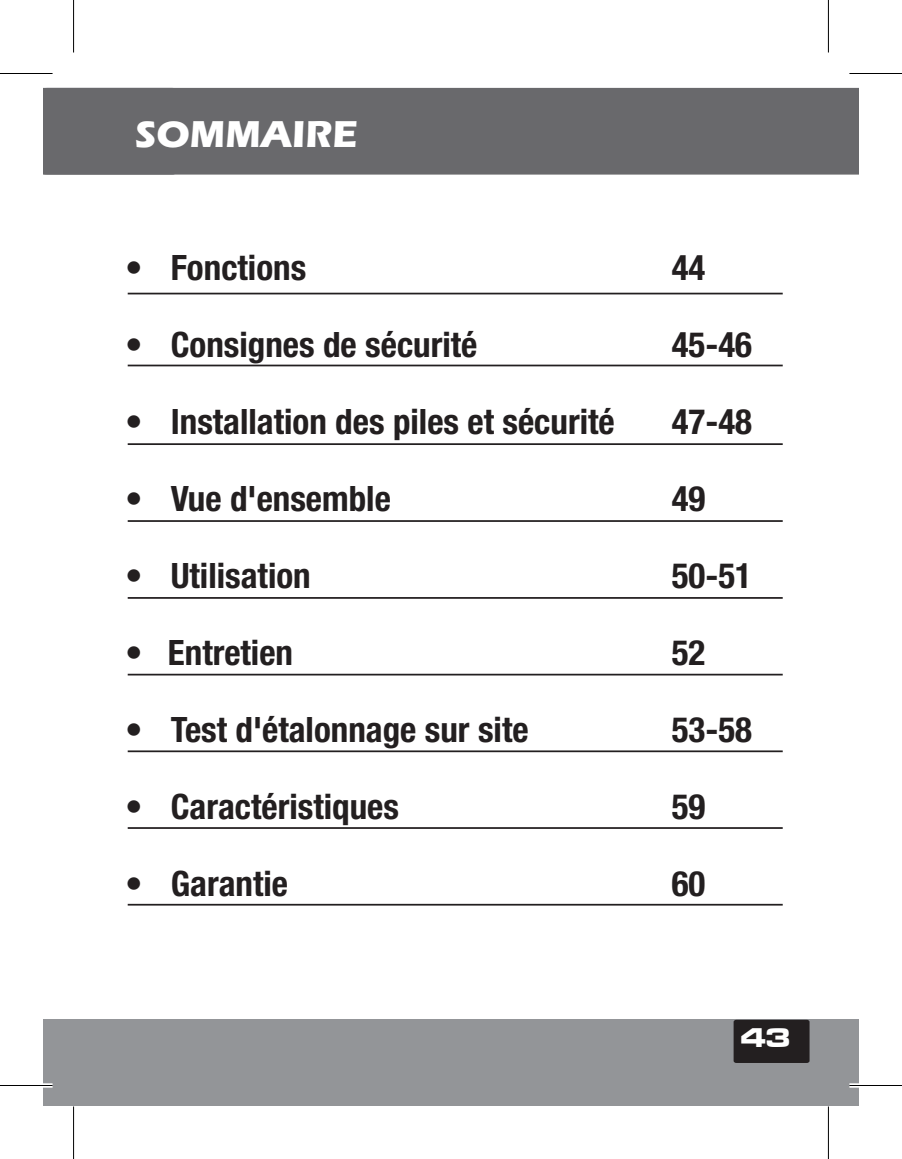
<style>
.page{position:relative;width:902px;height:1159px;background:#fff}
.page>*{position:absolute;margin:0;border:0;box-sizing:border-box;transform-origin:0 0}
.t1{font:700 38.5px "Eras ITC";color:#fff}
.t2{font:700 condensed 35px "Helvetica Neue";color:#231f20}
.t3{font:28px "Microgramma D Bold Exte";color:#fff}
</style>
<div class="page">
<div style="left:44px;top:1020px;width:205px;height:86px;background:#939598"></div>
<div style="left:106px;top:1020px;width:751px;height:86px;background:#939598"></div>
<div style="left:733px;top:1020px;width:76px;height:43px;background:#231f20;border-radius:2px"></div>
<div style="left:44px;top:88px;width:813px;height:87px;background:#69696c"></div>
<hr style="left:128px;top:365px;width:654px;height:1px;background:#231f20">
<hr style="left:128px;top:443px;width:654px;height:2px;background:#231f20">
<hr style="left:128px;top:520px;width:654px;height:2px;background:#231f20">
<hr style="left:128px;top:597px;width:654px;height:2px;background:#231f20">
<hr style="left:128px;top:674px;width:654px;height:1px;background:#231f20">
<hr style="left:128px;top:750px;width:654px;height:2px;background:#231f20">
<hr style="left:128px;top:827px;width:654px;height:2px;background:#231f20">
<hr style="left:128px;top:904px;width:654px;height:2px;background:#231f20">
<hr style="left:128px;top:293px;width:654px;height:1px;background:#231f20">
<div style="left:0;top:1083px;width:52px;height:5px;background:#fff"></div>
<div style="left:849px;top:1083px;width:52px;height:5px;background:#fff"></div>
<div style="left:71px;top:0;width:5px;height:53px;background:#f5f5f5"></div>
<div style="left:71px;top:1106px;width:5px;height:53px;background:#f5f5f5"></div>
<svg style="left:828px;top:0;width:1px;height:53px"></svg>
<svg style="left:828px;top:1106px;width:1px;height:53px"></svg>
<hr style="left:0;top:73px;width:52px;height:1px;background:#000">
<hr style="left:849px;top:73px;width:52px;height:1px;background:#000">
<hr style="left:0;top:1085px;width:52px;height:1px;background:#000">
<hr style="left:849px;top:1085px;width:52px;height:1px;background:#000">
<hr style="left:73px;top:0;width:1px;height:53px;background:#000">
<hr style="left:73px;top:1106px;width:1px;height:53px;background:#000">
<hr style="left:827px;top:0;width:1px;height:53px;background:#000">
<hr style="left:827px;top:1106px;width:1px;height:53px;background:#000">
<p class="t1" style="left:135px;top:112px;width:224px">SOMMAIRE</p>
<p class="t2" style="left:125px;top:246px;width:182px">• Fonctions</p>
<p class="t2" style="left:671px;top:246px;width:35px">44</p>
<p class="t2" style="left:125px;top:323px;width:353px">• Consignes de sécurité</p>
<p class="t2" style="left:671px;top:323px;width:82px">45-46</p>
<p class="t2" style="left:125px;top:400px;width:490px">• Installation des piles et sécurité</p>
<p class="t2" style="left:671px;top:400px;width:82px">47-48</p>
<p class="t2" style="left:125px;top:477px;width:267px">• Vue d'ensemble</p>
<p class="t2" style="left:671px;top:477px;width:35px">49</p>
<p class="t2" style="left:125px;top:554px;width:187px">• Utilisation</p>
<p class="t2" style="left:671px;top:554px;width:82px">50-51</p>
<p class="t2" style="left:125px;top:631px;width:169px">• Entretien</p>
<p class="t2" style="left:671px;top:631px;width:35px">52</p>
<p class="t2" style="left:125px;top:708px;width:404px">• Test d'étalonnage sur site</p>
<p class="t2" style="left:671px;top:708px;width:82px">53-58</p>
<p class="t2" style="left:125px;top:785px;width:275px">• Caractéristiques</p>
<p class="t2" style="left:671px;top:785px;width:35px">59</p>
<p class="t2" style="left:125px;top:862px;width:164px">• Garantie</p>
<p class="t2" style="left:671px;top:862px;width:35px">60</p>
<p class="t3" style="left:739px;top:1019px;width:52px">43</p>
</div>
